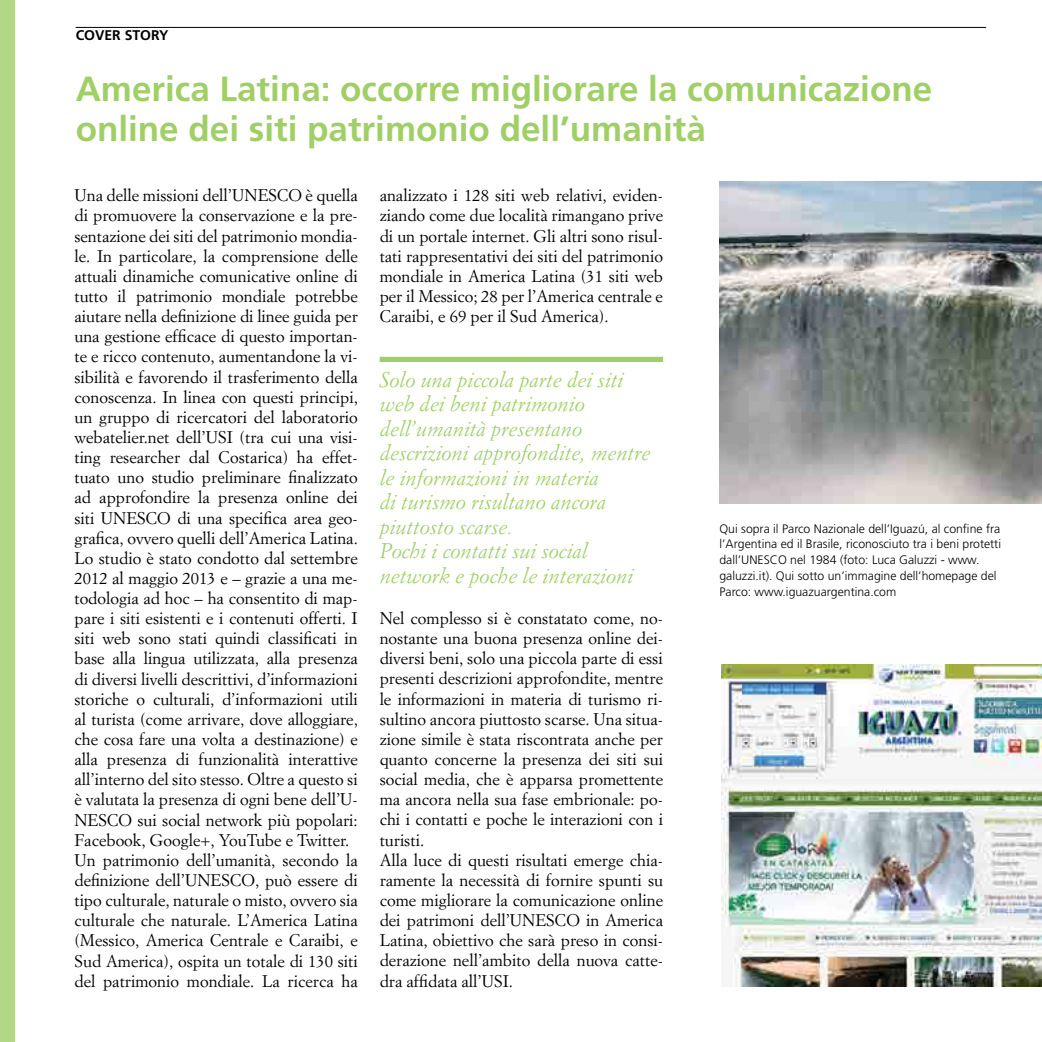
<style>
.page{position:relative;width:1042px;height:1042px;background:#fff}
.page>*{position:absolute;margin:0;border:0;box-sizing:border-box;transform-origin:0 0}
.t1{font:700 35px/40.2px "Frutiger LT Std";color:#a0cf67}
.t2{font:italic 21px/24.5px "Simoncini Garamond Std";color:#a0cf67}
.t3{font:16.62px/20.1px "Simoncini Garamond Std";color:#000}
.t4{font:700 14px "Frutiger LT Std";color:#000}
.t5{font:300 12.25px/15.8px "Frutiger LT Std";color:#000}
</style>
<div class="page">
<div style="left:380px;top:357px;width:283px;height:5px;background:#a0cf67"></div>
<hr style="left:76px;top:27px;width:910px;height:1px;background:#000">
<img style="left:719px;top:181px;width:323px;height:322px">
<div style="left:0;top:0;width:15px;height:1042px;background:#b2d785"></div>
<img style="left:721px;top:665px;width:321px;height:321px">
<p class="t4" style="left:76px;top:27px;width:94px">COVER STORY</p>
<h1 class="t1" style="left:76px;top:69px;width:858px">America Latina: occorre migliorare la comunicazione online dei siti patrimonio dell’umanità</h1>
<p class="t3" style="left:74px;top:185px;width:285px">Una delle missioni dell’UNESCO è quella di promuovere la conservazione e la pre&shy;sentazione dei siti del patrimonio mondia&shy;le. In particolare, la comprensione delle attuali dinamiche comunicative online di tutto il patrimonio mondiale potrebbe aiutare nella definizione di linee guida per una gestione efficace di questo importan&shy;te e ricco contenuto, aumentandone la vi&shy;sibilità e favorendo il trasferimento della conoscenza. In linea con questi principi, un gruppo di ricercatori del laboratorio webatelier.net dell’USI (tra cui una visi&shy;ting researcher dal Costarica) ha effet&shy;tuato uno studio preliminare finalizzato ad approfondire la presenza online dei siti UNESCO di una specifica area geo&shy;grafica, ovvero quelli dell’America Latina.<br>Lo studio è stato condotto dal settembre 2012 al maggio 2013 e – grazie a una me&shy;todologia ad hoc – ha consentito di map&shy;pare i siti esistenti e i contenuti offerti. I siti web sono stati quindi classificati in base alla lingua utilizzata, alla presenza di diversi livelli descrittivi, d’informazioni storiche o culturali, d’informazioni utili al turista (come arrivare, dove alloggiare, che cosa fare una volta a destinazione) e alla presenza di funzionalità interattive all’interno del sito stesso. Oltre a questo si è valutata la presenza di ogni bene dell’U-NESCO sui social network più popolari:<br>Facebook, Google+, YouTube e Twitter.<br>Un patrimonio dell’umanità, secondo la definizione dell’UNESCO, può essere di tipo culturale, naturale o misto, ovvero sia culturale che naturale. L’America Latina (Messico, America Centrale e Caraibi, e Sud America), ospita un totale di 130 siti del patrimonio mondiale. La ricerca ha</p>
<p class="t3" style="left:380px;top:185px;width:285px;text-align:justify">analizzato i 128 siti web relativi, eviden&shy;ziando come due località rimangano prive di un portale internet. Gli altri sono risul&shy;tati rappresentativi dei siti del patrimonio mondiale in America Latina (31 siti web per il Messico; 28 per l’America centrale e Caraibi, e 69 per il Sud America).</p>
<p class="t2" style="left:380px;top:367px;width:272px">Solo una piccola parte dei siti web dei beni patrimonio dell’umanità presentano descrizioni approfondite, mentre le informazioni in materia<br>di turismo risultano ancora piuttosto scarse.<br>Pochi i contatti sui social network e poche le interazioni</p>
<p class="t3" style="left:380px;top:608px;width:285px">Nel complesso si è constatato come, no&shy;nostante una buona presenza online dei&shy;diversi beni, solo una piccola parte di essi presenti descrizioni approfondite, mentre le informazioni in materia di turismo ri&shy;sultino ancora piuttosto scarse. Una situa&shy;zione simile è stata riscontrata anche per quanto concerne la presenza dei siti sui social media, che è apparsa promettente ma ancora nella sua fase embrionale: po&shy;chi i contatti e poche le interazioni con i turisti.<br>Alla luce di questi risultati emerge chia&shy;ramente la necessità di fornire spunti su come migliorare la comunicazione online dei patrimoni dell’UNESCO in America Latina, obiettivo che sarà preso in consi&shy;derazione nell’ambito della nuova catte&shy;dra affidata all’USI.</p>
<p class="t5" style="left:719px;top:521px;width:283px">Qui sopra il Parco Nazionale dell’Iguazú, al confine fra l’Argentina ed il Brasile, riconosciuto tra i beni protetti dall’UNESCO nel 1984 (foto: Luca Galuzzi - www. galuzzi.it). Qui sotto un’immagine dell’homepage del Parco: www.iguazuargentina.com</p>
</div>
